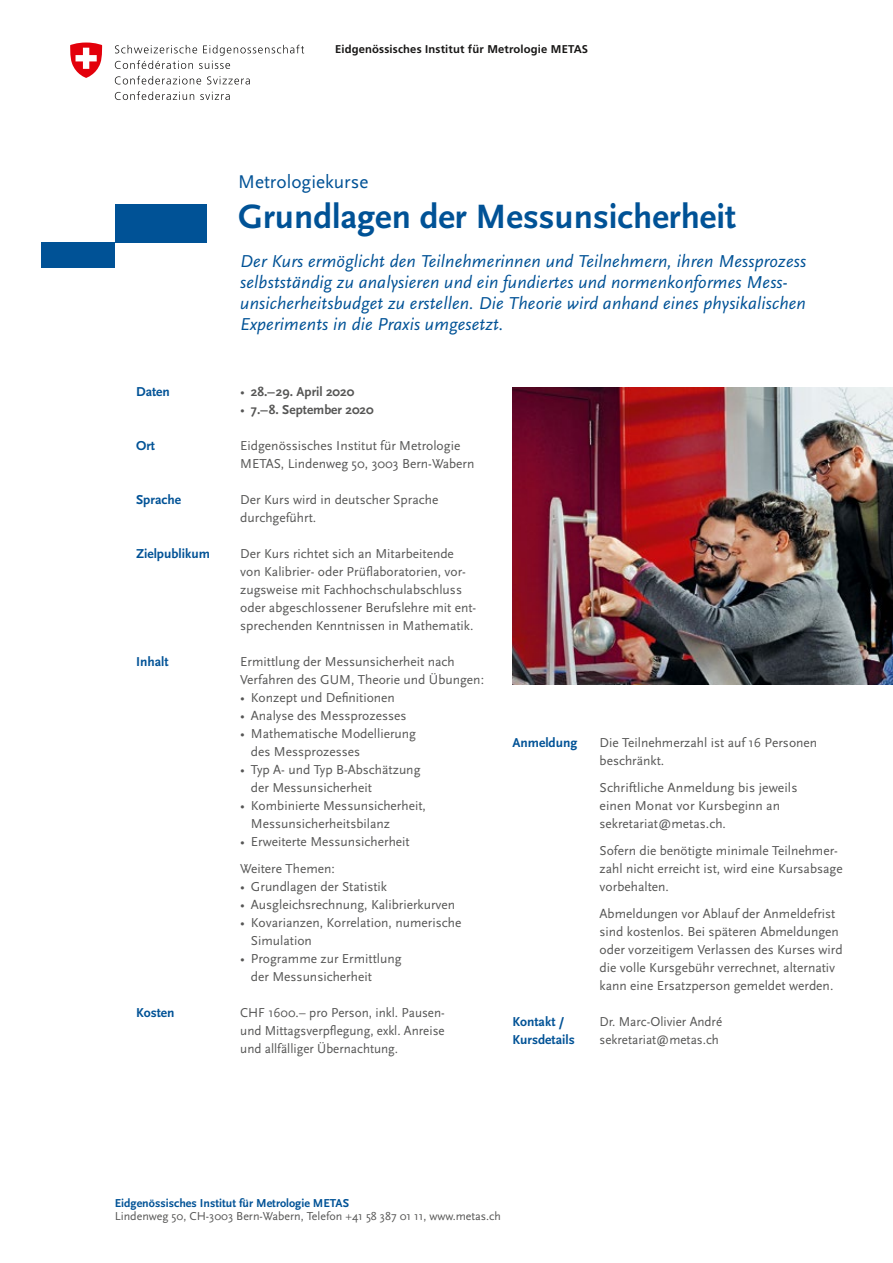
<style>
.page{position:relative;width:893px;height:1263px;background:#fff}
.page>*{position:absolute;margin:0;border:0;box-sizing:border-box;transform-origin:0 0}
.t1{font:700 35.25px "Scala Sans";color:#005296}
.t2{font:19.2px "Scala Sans";color:#005296}
.t3{font:italic 18px/21px "Scala Sans";letter-spacing:.01em;color:#005296}
.t4{font:13.5px/18px "Scala Sans";color:#565655}
.t5{font:700 13.5px/18px "Scala Sans";color:#005296}
.t6{font:700 13.5px "Scala Sans";color:#565655}
.t7{font:12px "Scala Sans";color:#565655}
.t8{font:700 12px "Scala Sans";color:#005296}
.t9{font:700 11.25px "Frutiger LT Std";letter-spacing:.015em;color:#181716}
.s1{font-weight:400}
</style>
<div class="page">
<svg style="left:115px;top:45px;width:189px;height:24px"></svg>
<svg style="left:115px;top:76px;width:86px;height:9px"></svg>
<svg style="left:207px;top:76px;width:43px;height:9px"></svg>
<svg style="left:115px;top:91px;width:79px;height:9px"></svg>
<svg style="left:200px;top:92px;width:30px;height:8px"></svg>
<svg style="left:70px;top:43px;width:33px;height:35px"></svg>
<img style="left:512px;top:387px;width:381px;height:297px">
<div style="left:41px;top:242px;width:74px;height:26px;background:#005296"></div>
<div style="left:115px;top:204px;width:92px;height:38px;background:#005296"></div>
<p class="t9" style="left:335px;top:43px;width:255px">Eidgenössisches Institut für Metrologie METAS</p>
<h2 class="t2" style="left:238px;top:171px;width:132px">Metrologiekurse</h2>
<h1 class="t1" style="left:238px;top:197px;width:499px">Grundlagen der Messunsicherheit</h1>
<p class="t3" style="left:240px;top:251px;width:567px">Der Kurs ermöglicht den Teilnehmerinnen und Teilnehmern, ihren Messprozess selbstständig zu analysieren und ein fundiertes und normenkonformes Mess&shy;unsicherheitsbudget zu erstellen. Die Theorie wird anhand eines physikalischen Experiments in die Praxis umgesetzt.</p>
<p class="t5" style="left:136px;top:383px;width:35px">Daten</p>
<p class="t6" style="left:240px;top:384px;width:116px"><span class="s1">•</span> 28.– 29. April 2020</p>
<p class="t6" style="left:240px;top:402px;width:135px"><span class="s1">•</span> 7.– 8. September 2020</p>
<p class="t5" style="left:136px;top:437px;width:21px">Ort</p>
<p class="t4" style="left:240px;top:437px;width:236px">Eidgenössisches Institut für Metrologie<br>METAS, Lindenweg 50, 3003 Bern-Wabern</p>
<p class="t5" style="left:136px;top:491px;width:47px">Sprache</p>
<p class="t4" style="left:240px;top:491px;width:200px">Der Kurs wird in deutscher Sprache durchgeführt.</p>
<p class="t5" style="left:136px;top:545px;width:75px">Zielpublikum</p>
<p class="t4" style="left:240px;top:545px;width:238px">Der Kurs richtet sich an Mitarbeitende von Kalibrier- oder Prüflaboratorien, vor&shy;zugsweise mit Fachhochschulabschluss oder abgeschlossener Berufslehre mit ent&shy;sprechenden Kenntnissen in Mathematik.</p>
<p class="t5" style="left:136px;top:653px;width:34px">Inhalt</p>
<p class="t4" style="left:240px;top:653px;width:245px">Ermittlung der Messunsicherheit nach<br>Verfahren des GUM, Theorie und Übungen:</p>
<p class="t4" style="left:240px;top:689px;width:156px">• Konzept und Definitionen</p>
<p class="t4" style="left:240px;top:707px;width:168px">• Analyse des Messprozesses</p>
<p class="t4" style="left:251px;top:725px;width:167px;text-indent:-11px">• Mathematische Modellierung des Messprozesses</p>
<p class="t4" style="left:251px;top:761px;width:171px;text-indent:-11px">• Typ A- und Typ B-Abschätzung der Messunsicherheit</p>
<p class="t4" style="left:251px;top:797px;width:177px;text-indent:-11px">• Kombinierte Messunsicherheit,<br>Messunsicherheitsbilanz</p>
<p class="t4" style="left:240px;top:828px;width:171px;line-height:27px">• Erweiterte Messunsicherheit<br>Weitere Themen:</p>
<p class="t4" style="left:240px;top:878px;width:148px">• Grundlagen der Statistik</p>
<p class="t4" style="left:240px;top:896px;width:217px">• Ausgleichsrechnung, Kalibrierkurven</p>
<p class="t4" style="left:251px;top:914px;width:212px;text-indent:-11px">• Kovarianzen, Korrelation, numerische<br>Simulation</p>
<p class="t4" style="left:251px;top:950px;width:152px;text-indent:-11px">• Programme zur Ermittlung der Messunsicherheit</p>
<p class="t5" style="left:136px;top:1004px;width:40px">Kosten</p>
<p class="t4" style="left:240px;top:1004px;width:206px;text-align:justify">CHF 1600.– pro Person, inkl. Pausen&shy;und Mittagsverpflegung, exkl. Anreise und allfälliger Übernachtung.</p>
<p class="t5" style="left:512px;top:734px;width:66px">Anmeldung</p>
<p class="t4" style="left:600px;top:734px;width:219px">Die Teilnehmerzahl ist auf 16 Personen beschränkt.</p>
<p class="t4" style="left:600px;top:779px;width:199px">Schriftliche Anmeldung bis jeweils einen Monat vor Kursbeginn an sekretariat@metas.ch.</p>
<p class="t4" style="left:600px;top:842px;width:245px">Sofern die benötigte minimale Teilnehmer&shy;zahl nicht erreicht ist, wird eine Kursabsage vorbehalten.</p>
<p class="t4" style="left:600px;top:905px;width:245px">Abmeldungen vor Ablauf der Anmeldefrist sind kostenlos. Bei späteren Abmeldungen oder vorzeitigem Verlassen des Kurses wird die volle Kursgebühr verrechnet, alternativ kann eine Ersatzperson gemeldet werden.</p>
<p class="t5" style="left:512px;top:1013px;width:64px">Kontakt /<br>Kursdetails</p>
<p class="t4" style="left:600px;top:1013px;width:124px">Dr. Marc-Olivier André sekretariat@metas.ch</p>
<p class="t8" style="left:115px;top:1196px;width:236px">Eidgenössisches Institut für Metrologie METAS</p>
<p class="t7" style="left:115px;top:1210px;width:388px">Lindenweg 50, CH-3003 Bern-Wabern, Telefon +41 58 387 01 11, www.metas.ch</p>
</div>
